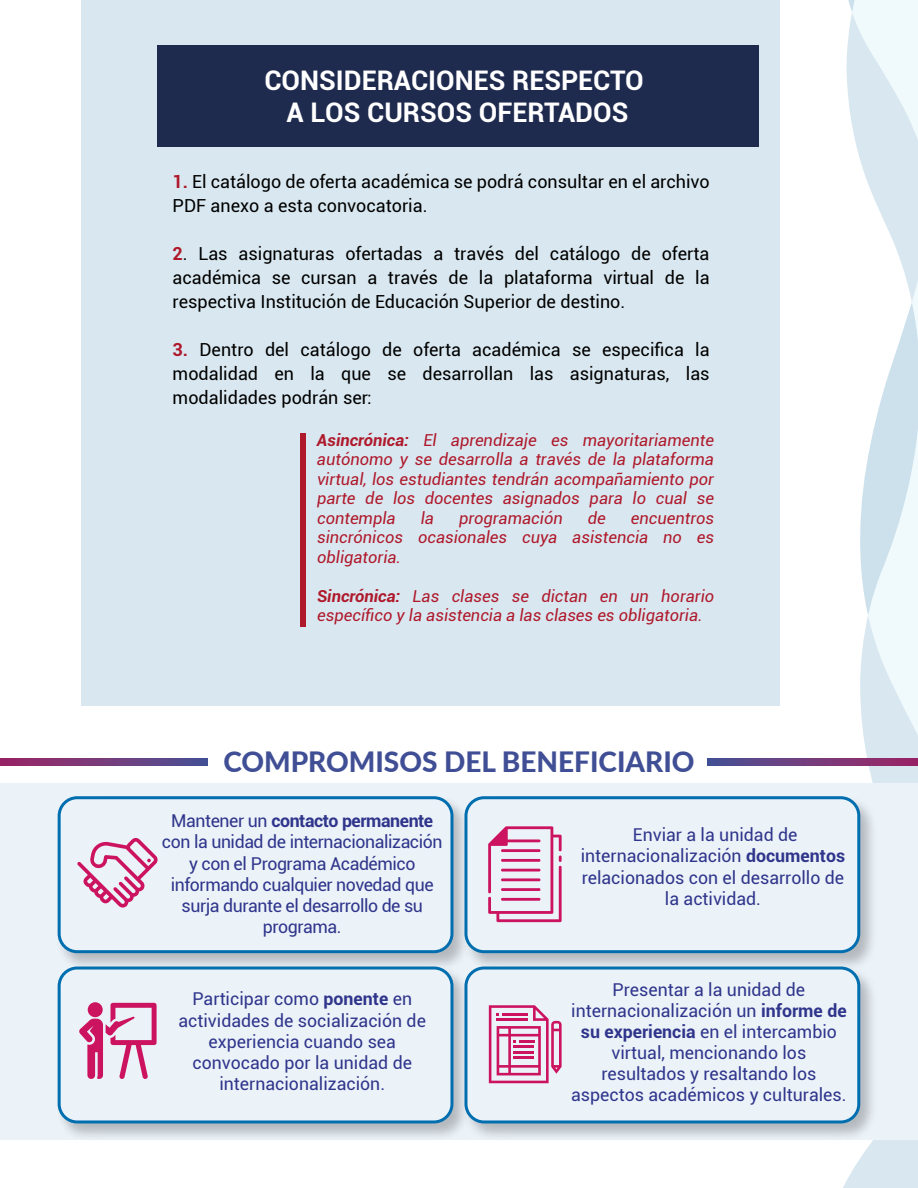
<style>
.page{position:relative;width:918px;height:1188px;background:#fff}
.page>*{position:absolute;margin:0;border:0;box-sizing:border-box;transform-origin:0 0}
.t1{font:800 28.05px "Lato";color:#404f95}
.t2{font:700 27px/31.5px "Roboto";color:#fff;text-align:center}
.t3{font:18px/24px "Roboto";color:#000;text-align:justify}
.t4{font:17.7px/21.3px "Roboto";color:#2f358b;text-align:center}
.t5{font:17.7px/21.3px "Roboto";letter-spacing:-.025em;color:#2f358b;text-align:center}
.t6{font:italic 16.5px/19.5px "Roboto";color:#af192c;text-align:justify}
.s1{font-weight:700;color:#af192c}
.s2{font-weight:700}
</style>
<div class="page">
<div style="left:81px;top:0;width:699px;height:706px;background:#d9e8f0"></div>
<svg style="left:843px;top:0;width:75px;height:1188px"></svg>
<div style="left:158px;top:45px;width:601px;height:102px;background:#1f2a4f"></div>
<div style="left:300px;top:434px;width:6px;height:193px;background:#af192c"></div>
<div style="left:0;top:784px;width:918px;height:356px;background:#ebf2f8"></div>
<svg style="left:707px;top:759px;width:211px;height:6px"></svg>
<svg style="left:0;top:759px;width:208px;height:6px"></svg>
<img style="left:57px;top:800px;width:816px;height:162px">
<div style="left:59px;top:798px;width:393px;height:154px;background:#ebf2f8;border-radius:18px"></div>
<div style="left:58px;top:796px;width:395px;height:157px;border:3px solid #016eaf;border-radius:18px"></div>
<div style="left:466px;top:798px;width:393px;height:154px;background:#ebf2f8;border-radius:18px"></div>
<div style="left:464px;top:796px;width:396px;height:157px;border:3px solid #016eaf;border-radius:18px"></div>
<img style="left:57px;top:962px;width:825px;height:184px">
<div style="left:59px;top:968px;width:393px;height:154px;background:#ebf2f8;border-radius:18px"></div>
<div style="left:58px;top:967px;width:395px;height:156px;border:3px solid #016eaf;border-radius:18px"></div>
<div style="left:466px;top:968px;width:393px;height:154px;background:#ebf2f8;border-radius:18px"></div>
<div style="left:464px;top:967px;width:396px;height:156px;border:3px solid #016eaf;border-radius:18px"></div>
<svg style="left:489px;top:1005px;width:73px;height:78px"></svg>
<svg style="left:488px;top:826px;width:74px;height:96px"></svg>
<svg style="left:77px;top:838px;width:81px;height:70px"></svg>
<svg style="left:79px;top:1002px;width:78px;height:77px"></svg>
<h2 class="t2" style="left:264px;top:64px;width:381px">CONSIDERACIONES RESPECTO<br>A LOS CURSOS OFERTADOS</h2>
<p class="t3" style="left:172px;top:169px;width:539px"><span class="s1">1.</span> El catálogo de oferta académica se podrá consultar en el archivo<br>PDF anexo a esta convocatoria.</p>
<p class="t3" style="left:173px;top:241px;width:539px"><span class="s1">2</span>. Las asignaturas ofertadas a través del catálogo de oferta académica se cursan a través de la plataforma virtual de la respectiva Institución de Educación Superior de destino.</p>
<p class="t3" style="left:173px;top:337px;width:539px"><span class="s1">3.</span> Dentro del catálogo de oferta académica se especifica la modalidad en la que se desarrollan las asignaturas, las modalidades podrán ser:</p>
<p class="t6" style="left:317px;top:429px;width:399px"><span class="s2">Asincrónica:</span> El aprendizaje es mayoritariamente autónomo y se desarrolla a través de la plataforma virtual, los estudiantes tendrán acompañamiento por parte de los docentes asignados para lo cual se contempla</p>
<p class="t6" style="left:421px;top:507px;width:15px">la</p>
<p class="t6" style="left:459px;top:507px;width:105px">programación</p>
<p class="t6" style="left:588px;top:507px;width:20px">de</p>
<p class="t6" style="left:317px;top:507px;width:399px;text-indent:314px">encuentros sincrónicos ocasionales cuya asistencia no es obligatoria.</p>
<p class="t6" style="left:317px;top:585px;width:399px"><span class="s2">Sincrónica:</span> Las clases se dictan en un horario específico y la asistencia a las clases es obligatoria.</p>
<h1 class="t1" style="left:223px;top:741px;width:473px">COMPROMISOS DEL BENEFICIARIO</h1>
<p class="t5" style="left:162px;top:809px;width:282px">Mantener un <span class="s2">contacto permanente </span>con la unidad de internacionalización y con el Programa Académico informando cualquier novedad que surja durante el desarrollo de su programa.</p>
<p class="t4" style="left:581px;top:824px;width:266px">Enviar a la unidad de internacionalización <span class="s2">documentos </span>relacionados con el desarrollo de la actividad.</p>
<p class="t4" style="left:179px;top:988px;width:249px">Participar como <span class="s2">ponente</span> en actividades de socialización de experiencia cuando sea convocado por la unidad de internacionalización.</p>
<p class="t4" style="left:571px;top:979px;width:277px">Presentar a la unidad de internacionalización un <span class="s2">informe de su experiencia</span> en el intercambio virtual, mencionando los resultados y resaltando los aspectos académicos y culturales.</p>
</div>
